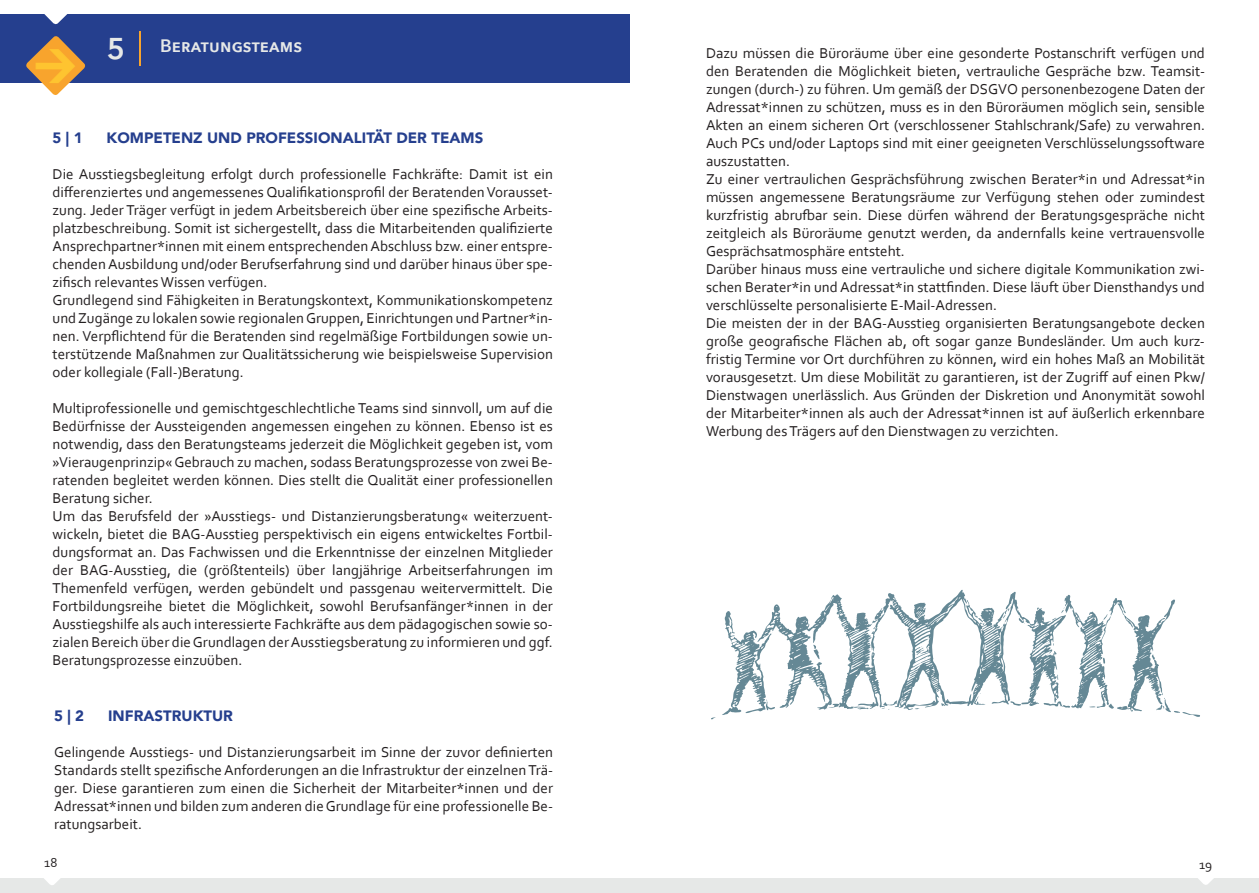
<style>
.page{position:relative;width:1259px;height:893px;background:#fff}
.page>*{position:absolute;margin:0;border:0;box-sizing:border-box;transform-origin:0 0}
.t1{font:500 39.75px "Avenir Next";color:#e6e8e7}
.t2{font:600 18px "Avenir Next";letter-spacing:.01em;color:#e6e8e7}
.t3{font:15px/18px "Corbel";color:#231f20}
.t4{font:900 15px "Avenir";color:#253f8e}
.t5{font:13.5px "Corbel";color:#231f20}
</style>
<div class="page">
<div style="left:0;top:879px;width:1259px;height:14px;background:#e6e8e7"></div>
<svg style="left:8px;top:878px;width:88px;height:7px"></svg>
<svg style="left:1160px;top:878px;width:91px;height:7px"></svg>
<div style="left:0;top:14px;width:629px;height:69px;background:#253f8e"></div>
<svg style="left:44px;top:14px;width:24px;height:11px"></svg>
<hr style="left:139px;top:31px;width:2px;height:34px;background:#f8a42d">
<svg style="left:711px;top:590px;width:489px;height:129px"></svg>
<svg style="left:26px;top:36px;width:60px;height:59px"></svg>
<h1 class="t1" style="left:106px;top:11px;width:22px">5</h1>
<p class="t2" style="left:160px;top:30px;width:144px">BeratungsteaMs</p>
<p class="t4" style="left:53px;top:124px;width:31px">5 | 1</p>
<p class="t4" style="left:107px;top:124px;width:378px">KOMPETENZ UND PROFESSIONALITÄT DER TEAMS</p>
<p class="t3" style="left:53px;top:164px;width:502px">Die Ausstiegsbegleitung erfolgt durch professionelle Fachkräfte: Damit ist ein differenziertes und angemessenes Qualifikationsprofil der Beratenden Vorausset&shy;zung. Jeder Träger verfügt in jedem Arbeitsbereich über eine spezifische Arbeits&shy;platzbeschreibung. Somit ist sichergestellt, dass die Mitarbeitenden qualifizierte Ansprechpartner*innen mit einem entsprechenden Abschluss bzw. einer entspre&shy;chenden Ausbildung und/oder Berufserfahrung sind und darüber hinaus über spe&shy;zifisch relevantes Wissen verfügen.<br>Grundlegend sind Fähigkeiten in Beratungskontext, Kommunikationskompetenz und Zugänge zu lokalen sowie regionalen Gruppen, Einrichtungen und Partner*in&shy;nen. Verpflichtend für die Beratenden sind regelmäßige Fortbildungen sowie un&shy;terstützende Maßnahmen zur Qualitätssicherung wie beispielsweise Supervision oder kollegiale (Fall-)Beratung.</p>
<p class="t3" style="left:53px;top:398px;width:502px">Multiprofessionelle und gemischtgeschlechtliche Teams sind sinnvoll, um auf die Bedürfnisse der Aussteigenden angemessen eingehen zu können. Ebenso ist es notwendig, dass den Beratungsteams jederzeit die Möglichkeit gegeben ist, vom »Vieraugenprinzip« Gebrauch zu machen, sodass Beratungsprozesse von zwei Be&shy;ratenden begleitet werden können. Dies stellt die Qualität einer professionellen Beratung sicher.<br>Um das Berufsfeld der »Ausstiegs- und Distanzierungsberatung« weiterzuent&shy;wickeln, bietet die BAG-Ausstieg perspektivisch ein eigens entwickeltes Fortbil&shy;dungsformat an. Das Fachwissen und die Erkenntnisse der einzelnen Mitglieder der BAG-Ausstieg, die (größtenteils) über langjährige Arbeitserfahrungen im Themenfeld verfügen, werden gebündelt und passgenau weitervermittelt. Die Fortbildungsreihe bietet die Möglichkeit, sowohl Berufsanfänger*innen in der Ausstiegshilfe als auch interessierte Fachkräfte aus dem pädagogischen sowie so&shy;zialen Bereich über die Grundlagen der Ausstiegsberatung zu informieren und ggf.<br>Beratungsprozesse einzuüben.</p>
<p class="t4" style="left:54px;top:703px;width:31px">5 | 2</p>
<p class="t4" style="left:108px;top:703px;width:126px">INFRASTRUKTUR</p>
<p class="t3" style="left:54px;top:742px;width:500px;text-align:justify">Gelingende Ausstiegs- und Distanzierungsarbeit im Sinne der zuvor definierten Standards stellt spezifische Anforderungen an die Infrastruktur der einzelnen Trä&shy;ger. Diese garantieren zum einen die Sicherheit der Mitarbeiter*innen und der Adressat*innen und bilden zum anderen die Grundlage für eine professionelle Be&shy;ratungsarbeit.</p>
<p class="t5" style="left:44px;top:854px;width:15px">18</p>
<p class="t3" style="left:706px;top:44px;width:500px">Dazu müssen die Büroräume über eine gesonderte Postanschrift verfügen und den Beratenden die Möglichkeit bieten, vertrauliche Gespräche bzw. Teamsit&shy;zungen (durch-) zu führen. Um gemäß der DSGVO personenbezogene Daten der Adressat*innen zu schützen, muss es in den Büroräumen möglich sein, sensible Akten an einem sicheren Ort (verschlossener Stahlschrank/Safe) zu verwahren.<br>Auch PCs und/oder Laptops sind mit einer geeigneten Verschlüsselungssoftware auszustatten.<br>Zu einer vertraulichen Gesprächsführung zwischen Berater*in und Adressat*in müssen angemessene Beratungsräume zur Verfügung stehen oder zumindest kurzfristig abrufbar sein. Diese dürfen während der Beratungsgespräche nicht zeitgleich als Büroräume genutzt werden, da andernfalls keine vertrauensvolle Gesprächsatmosphäre entsteht.<br>Darüber hinaus muss eine vertrauliche und sichere digitale Kommunikation zwi&shy;schen Berater*in und Adressat*in stattfinden. Diese läuft über Diensthandys und verschlüsselte personalisierte E-Mail-Adressen.<br>Die meisten der in der BAG-Ausstieg organisierten Beratungsangebote decken große geografische Flächen ab, oft sogar ganze Bundesländer. Um auch kurz&shy;fristig Termine vor Ort durchführen zu können, wird ein hohes Maß an Mobilität vorausgesetzt. Um diese Mobilität zu garantieren, ist der Zugriff auf einen Pkw/ Dienstwagen unerlässlich. Aus Gründen der Diskretion und Anonymität sowohl der Mitarbeiter*innen als auch der Adressat*innen ist auf äußerlich erkennbare Werbung des Trägers auf den Dienstwagen zu verzichten.</p>
<p class="t5" style="left:1199px;top:856px;width:15px">19</p>
</div>
